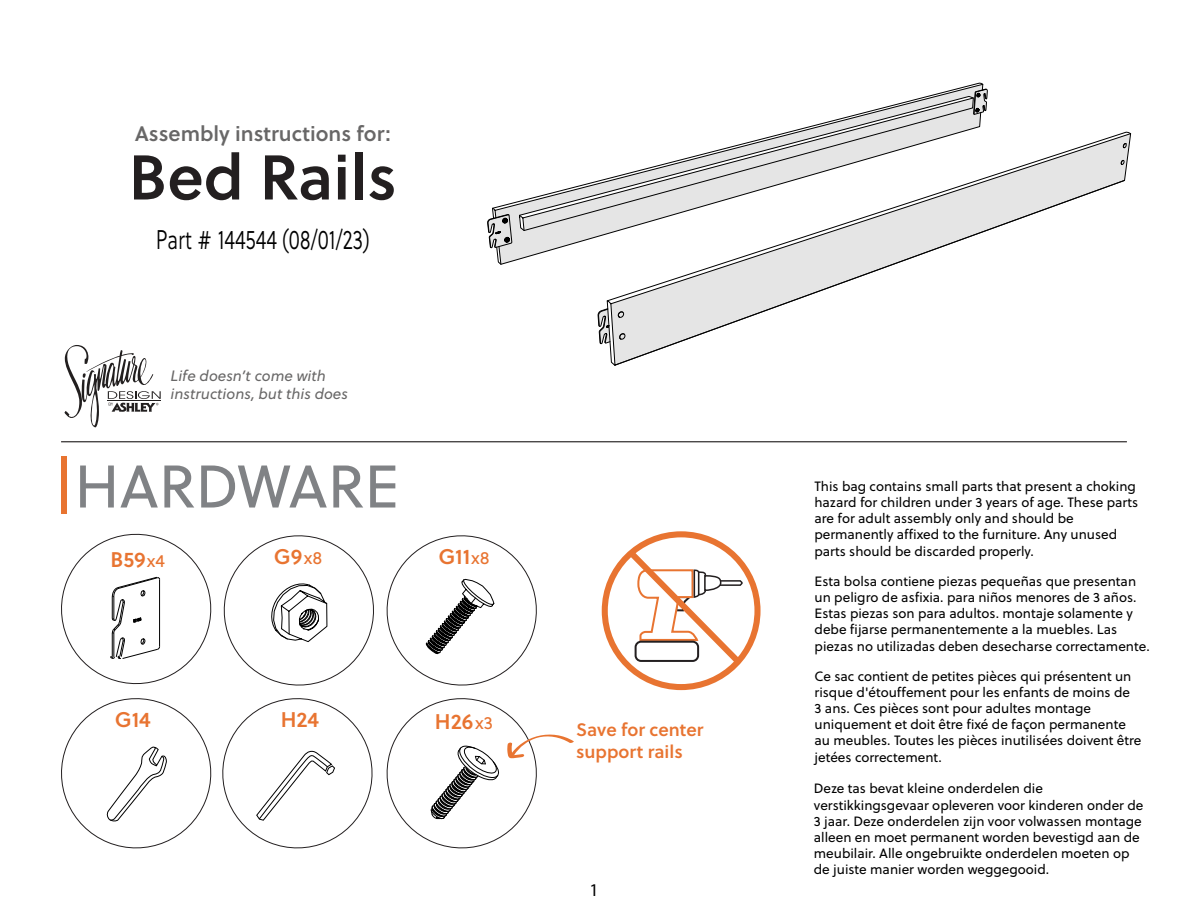
<style>
.page{position:relative;width:1188px;height:918px;background:#fff}
.page>*{position:absolute;margin:0;border:0;box-sizing:border-box;transform-origin:0 0}
.t1{font:63px "Soleil Sb";color:#231f20}
.t2{font:60px "Soleil";color:#808285}
.t3{font:27px "Soleil Lt";color:#000;scale:.74 1}
.t4{font:21.15px "Soleil Sb";color:#e87431}
.t5{font:21px "Soleil Sb";color:#686767}
.t6{font:18px/21.6px "Soleil Sb";color:#e87431}
.t7{font:18px "Myriad Pro";color:#000}
.t8{font:17.7px "Soleil";color:#e87431}
.t9{font:italic 15px/18px "Soleil";color:#686767}
.t10{font:13.5px/16.2px "Soleil";color:#000}
.s1{font-family:"Soleil";font-size:17.7px}
</style>
<div class="page">
<hr style="left:61px;top:441px;width:1066px;height:1px;background:#231f20">
<svg style="left:64px;top:345px;width:97px;height:82px"></svg>
<hr style="left:107px;top:400px;width:54px;height:1px;background:#221f1f">
<div style="left:61px;top:456px;width:6px;height:58px;background:#e87431"></div>
<div style="left:602px;top:531px;width:159px;height:159px;border:6px solid #e87431;border-radius:50%"></div>
<svg style="left:623px;top:545px;width:124px;height:125px"></svg>
<svg style="left:61px;top:533px;width:513px;height:316px"></svg>
<svg style="left:598px;top:308px;width:9px;height:37px"></svg>
<svg style="left:607px;top:132px;width:524px;height:234px"></svg>
<svg style="left:1123px;top:142px;width:4px;height:6px"></svg>
<svg style="left:618px;top:311px;width:6px;height:7px"></svg>
<svg style="left:492px;top:84px;width:491px;height:181px"></svg>
<svg style="left:973px;top:82px;width:15px;height:42px"></svg>
<svg style="left:519px;top:96px;width:455px;height:135px"></svg>
<svg style="left:487px;top:214px;width:25px;height:43px"></svg>
<h3 class="t5" style="left:135px;top:118px;width:257px">Assembly instructions for:</h3>
<h1 class="t1" style="left:129px;top:129px;width:270px">Bed Rails</h1>
<h3 class="t3" style="left:156px;top:221px;width:290px">Part # 144544 (08/01/23)</h3>
<p class="t9" style="left:171px;top:367px;width:179px">Life doesn’t come with instructions, but this does</p>
<h2 class="t2" style="left:74px;top:443px;width:326px">HARDWARE</h2>
<h3 class="t4" style="left:110px;top:543px;width:56px">B59<span class="s1">x4</span></h3>
<h3 class="t4" style="left:274px;top:540px;width:50px">G9<span class="s1">x8</span></h3>
<h3 class="t8" style="left:471px;top:545px;width:20px">x8</h3>
<h3 class="t4" style="left:438px;top:540px;width:33px">G11</h3>
<h3 class="t4" style="left:115px;top:703px;width:37px">G14</h3>
<h3 class="t8" style="left:475px;top:710px;width:19px">x3</h3>
<h3 class="t4" style="left:281px;top:703px;width:40px">H24</h3>
<h3 class="t4" style="left:435px;top:705px;width:40px">H26</h3>
<h3 class="t6" style="left:576px;top:718px;width:129px">Save for center support rails</h3>
<h3 class="t7" style="left:589px;top:879px;width:11px">1</h3>
<p class="t10" style="left:814px;top:478px;width:325px">This bag contains small parts that present a choking hazard for children under 3 years of age. These parts are for adult assembly only and should be permanently affixed to the furniture. Any unused parts should be discarded properly.</p>
<p class="t10" style="left:815px;top:573px;width:337px">Esta bolsa contiene piezas pequeñas que presentan un peligro de asfixia. para niños menores de 3 años.<br>Estas piezas son para adultos. montaje solamente y debe fijarse permanentemente a la muebles. Las piezas no utilizadas deben desecharse correctamente.</p>
<p class="t10" style="left:815px;top:667px;width:328px">Ce sac contient de petites pièces qui présentent un risque d'étouffement pour les enfants de moins de<br>3 ans. Ces pièces sont pour adultes montage uniquement et doit être fixé de façon permanente au meubles. Toutes les pièces inutilisées doivent être jetées correctement.</p>
<p class="t10" style="left:814px;top:780px;width:331px">Deze tas bevat kleine onderdelen die verstikkingsgevaar opleveren voor kinderen onder de 3 jaar. Deze onderdelen zijn voor volwassen montage alleen en moet permanent worden bevestigd aan de meubilair. Alle ongebruikte onderdelen moeten op de juiste manier worden weggegooid.</p>
</div>
